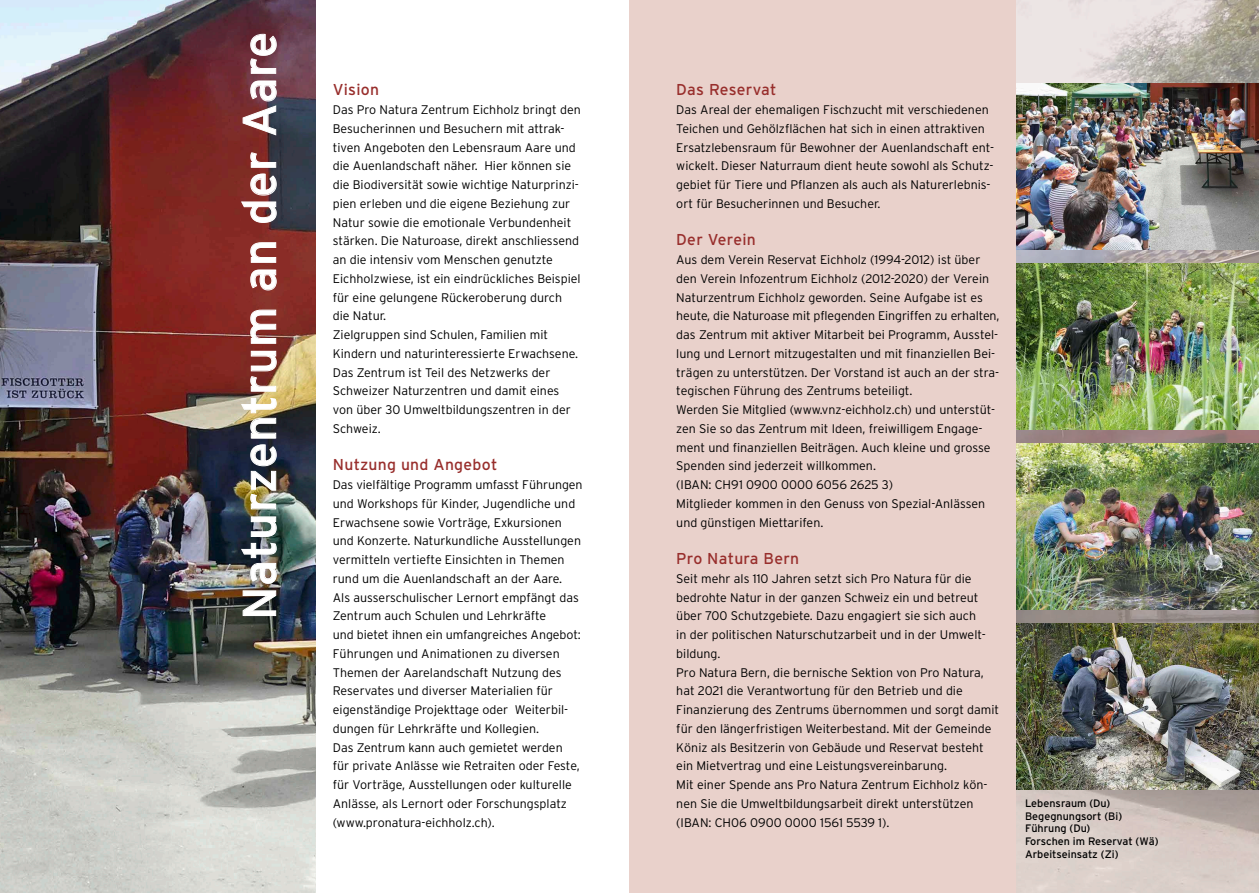
<style>
.page{position:relative;width:1259px;height:893px;background:#fff}
.page>*{position:absolute;margin:0;border:0;box-sizing:border-box;transform-origin:0 0}
.t1{font:46.5px "Interstate";letter-spacing:.02em;color:#fff}
.t2{font:15.75px "Interstate";letter-spacing:.02em;color:#982e2c}
.t3{font:300 12.45px/18.8px "Interstate";color:#000}
.t4{font:10.8px/12.6px "Interstate";color:#000}
</style>
<div class="page">
<img style="left:0;top:0;width:316px;height:893px">
<div style="left:629px;top:0;width:630px;height:893px;background:#e9d1cb"></div>
<img style="left:1016px;top:0;width:243px;height:893px">
<svg style="left:242px;top:590px;width:35px;height:26px"></svg>
<img style="left:240px;top:516px;width:37px;height:68px">
<img style="left:240px;top:350px;width:37px;height:160px">
<svg style="left:250px;top:309px;width:27px;height:35px"></svg>
<svg style="left:250px;top:269px;width:27px;height:22px"></svg>
<svg style="left:250px;top:242px;width:27px;height:21px"></svg>
<svg style="left:240px;top:151px;width:37px;height:72px"></svg>
<svg style="left:242px;top:80px;width:35px;height:56px"></svg>
<svg style="left:250px;top:33px;width:27px;height:41px"></svg>
<img style="left:1016px;top:623px;width:243px;height:166px">
<img style="left:1016px;top:84px;width:243px;height:166px">
<img style="left:1016px;top:443px;width:243px;height:166px">
<img style="left:1016px;top:264px;width:243px;height:165px">
<h1 class="t1" style="left:233px;top:620px;width:589px;rotate:-90deg">Naturzentrum an der Aare</h1>
<p class="t2" style="left:333px;top:81px;width:48px">Vision</p>
<p class="t3" style="left:333px;top:100px;width:249px">Das Pro Natura Zentrum Eichholz bringt den Besucherinnen und Besuchern mit attrak&shy;tiven Angeboten den Lebensraum Aare und die Auenlandschaft näher. Hier können sie die Biodiversität sowie wichtige Naturprinzi&shy;pien erleben und die eigene Beziehung zur Natur sowie die emotionale Verbundenheit stärken. Die Naturoase, direkt anschliessend an die intensiv vom Menschen genutzte Eichholzwiese, ist ein eindrückliches Beispiel für eine gelungene Rückeroberung durch die Natur.<br>Zielgruppen sind Schulen, Familien mit Kindern und naturinteressierte Erwachsene.<br>Das Zentrum ist Teil des Netzwerks der Schweizer Naturzentren und damit eines von über 30 Umweltbildungszentren in der Schweiz.</p>
<p class="t2" style="left:333px;top:456px;width:166px">Nutzung und Angebot</p>
<p class="t3" style="left:333px;top:475px;width:251px">Das vielfältige Programm umfasst Führungen und Workshops für Kinder, Jugendliche und Erwachsene sowie Vorträge, Exkursionen und Konzerte. Naturkundliche Ausstellungen vermitteln vertiefte Einsichten in Themen rund um die Auenlandschaft an der Aare.<br>Als ausserschulischer Lernort empfängt das Zentrum auch Schulen und Lehrkräfte<br>und bietet ihnen ein umfangreiches Angebot:<br>Führungen und Animationen zu diversen Themen der Aarelandschaft Nutzung des Reservates und diverser Materialien für eigenständige Projekttage oder Weiterbil&shy;dungen für Lehrkräfte und Kollegien.<br>Das Zentrum kann auch gemietet werden<br>für private Anlässe wie Retraiten oder Feste, für Vorträge, Ausstellungen oder kulturelle Anlässe, als Lernort oder Forschungsplatz (www.pronatura-eichholz.ch).</p>
<p class="t2" style="left:676px;top:81px;width:102px">Das Reservat</p>
<p class="t3" style="left:676px;top:100px;width:319px">Das Areal der ehemaligen Fischzucht mit verschiedenen Teichen und Gehölzflächen hat sich in einen attraktiven Ersatzlebensraum für Bewohner der Auenlandschaft ent&shy;wickelt. Dieser Naturraum dient heute sowohl als Schutz&shy;gebiet für Tiere und Pflanzen als auch als Naturerlebnis&shy;ort für Besucherinnen und Besucher.</p>
<p class="t2" style="left:676px;top:231px;width:81px">Der Verein</p>
<p class="t3" style="left:676px;top:250px;width:325px">Aus dem Verein Reservat Eichholz (1994-2012) ist über den Verein Infozentrum Eichholz (2012-2020) der Verein Naturzentrum Eichholz geworden. Seine Aufgabe ist es heute, die Naturoase mit pflegenden Eingriffen zu erhalten, das Zentrum mit aktiver Mitarbeit bei Programm, Ausstel&shy;lung und Lernort mitzugestalten und mit finanziellen Bei&shy;trägen zu unterstützen. Der Vorstand ist auch an der stra&shy;tegischen Führung des Zentrums beteiligt.<br>Werden Sie Mitglied (www.vnz-eichholz.ch) und unterstüt&shy;zen Sie so das Zentrum mit Ideen, freiwilligem Engage&shy;ment und finanziellen Beiträgen. Auch kleine und grosse Spenden sind jederzeit willkommen.<br>(IBAN: CH91 0900 0000 6056 2625 3)<br>Mitglieder kommen in den Genuss von Spezial-Anlässen und günstigen Miettarifen.</p>
<p class="t2" style="left:676px;top:550px;width:124px">Pro Natura Bern</p>
<p class="t3" style="left:676px;top:569px;width:324px">Seit mehr als 110 Jahren setzt sich Pro Natura für die bedrohte Natur in der ganzen Schweiz ein und betreut über 700 Schutzgebiete. Dazu engagiert sie sich auch<br>in der politischen Naturschutzarbeit und in der Umwelt&shy;bildung.<br>Pro Natura Bern, die bernische Sektion von Pro Natura, hat 2021 die Verantwortung für den Betrieb und die Finanzierung des Zentrums übernommen und sorgt damit für den längerfristigen Weiterbestand. Mit der Gemeinde Köniz als Besitzerin von Gebäude und Reservat besteht ein Mietvertrag und eine Leistungsvereinbarung.<br>Mit einer Spende ans Pro Natura Zentrum Eichholz kön&shy;nen Sie die Umweltbildungsarbeit direkt unterstützen (IBAN: CH06 0900 0000 1561 5539 1).</p>
<p class="t4" style="left:1025px;top:797px;width:135px">Lebensraum (Du)<br>Begegnungsort (Bi)<br>Führung (Du)<br>Forschen im Reservat (Wä)<br>Arbeitseinsatz (Zi)</p>
</div>
